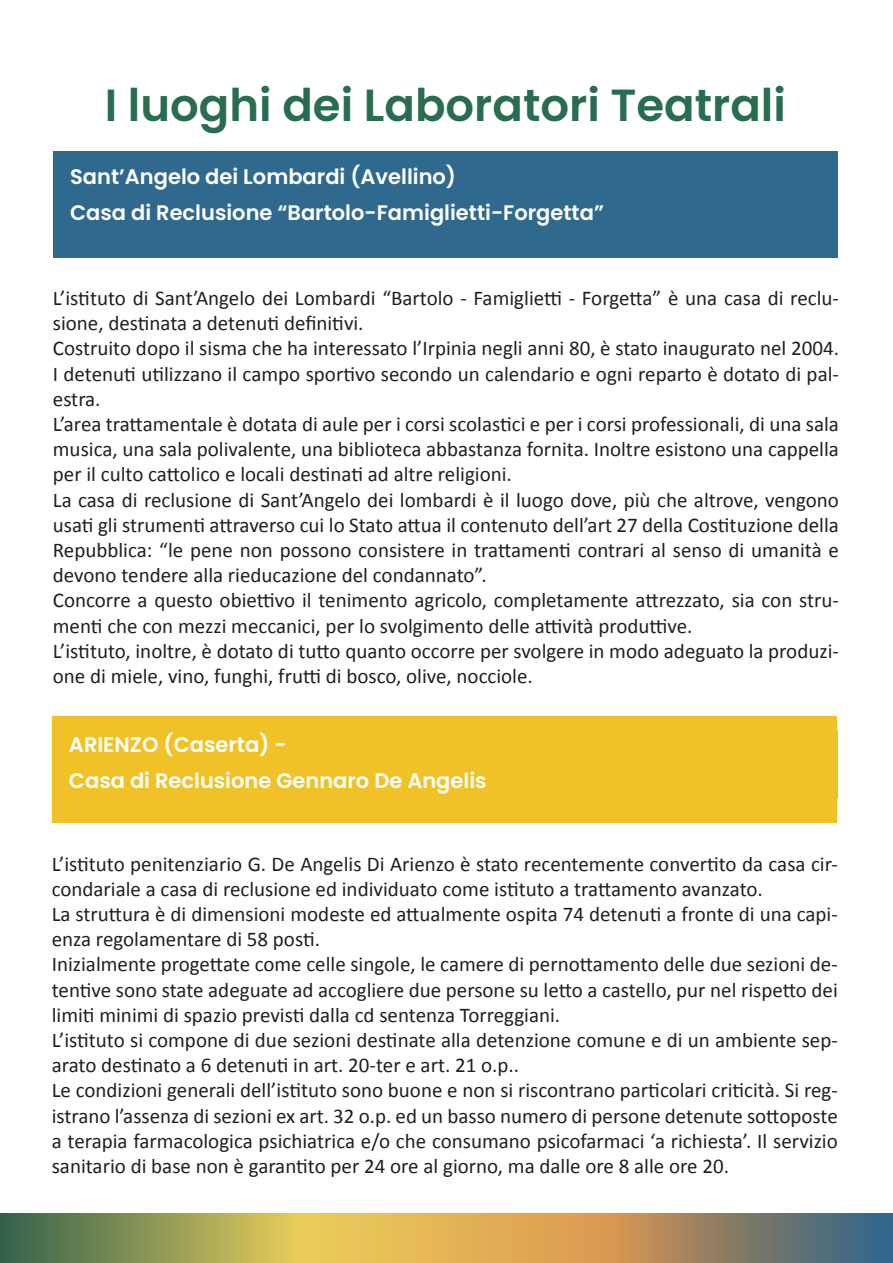
<style>
.page{position:relative;width:893px;height:1263px;background:#fff}
.page>*{position:absolute;margin:0;border:0;box-sizing:border-box;transform-origin:0 0}
.t1{font:600 45px "Poppins";color:#296d51}
.t2{font:21px/25.2px "Calibri";color:#231f20}
.t3{font:600 21px/36px "Poppins";color:#fff}
</style>
<div class="page">
<div style="left:53px;top:151px;width:785px;height:107px;background:#30698e"></div>
<div style="left:52px;top:716px;width:785px;height:107px;background:#f1c227"></div>
<div style="left:69px;top:730px;width:769px;height:68px;background:#f1c227"></div>
<svg style="left:0;top:1213px;width:893px;height:50px;background:#a6975b"></svg>
<h1 class="t1" style="left:105px;top:79px;width:683px">I luoghi dei Laboratori Teatrali</h1>
<p class="t3" style="left:70px;top:159px;width:535px">Sant’Angelo dei Lombardi (Avellino)<br>Casa di Reclusione “Bartolo-Famiglietti-Forgetta”</p>
<p class="t2" style="left:53px;top:285px;width:788px">L’istituto di Sant’Angelo dei Lombardi “Bartolo - Famiglietti - Forgetta” è una casa di reclu&shy;sione, destinata a detenuti definitivi.<br>Costruito dopo il sisma che ha interessato l’Irpinia negli anni 80, è stato inaugurato nel 2004.<br>I detenuti utilizzano il campo sportivo secondo un calendario e ogni reparto è dotato di pal&shy;estra.<br>L’area trattamentale è dotata di aule per i corsi scolastici e per i corsi professionali, di una sala musica, una sala polivalente, una biblioteca abbastanza fornita. Inoltre esistono una cappella per il culto cattolico e locali destinati ad altre religioni.<br>La casa di reclusione di Sant’Angelo dei lombardi è il luogo dove, più che altrove, vengono usati gli strumenti attraverso cui lo Stato attua il contenuto dell’art 27 della Costituzione della Repubblica: “le pene non possono consistere in trattamenti contrari al senso di umanità e devono tendere alla rieducazione del condannato”.<br>Concorre a questo obiettivo il tenimento agricolo, completamente attrezzato, sia con stru&shy;menti che con mezzi meccanici, per lo svolgimento delle attività produttive.<br>L’istituto, inoltre, è dotato di tutto quanto occorre per svolgere in modo adeguato la produzi&shy;one di miele, vino, funghi, frutti di bosco, olive, nocciole.</p>
<p class="t3" style="left:69px;top:727px;width:419px">ARIENZO (Caserta) -<br>Casa di Reclusione Gennaro De Angelis</p>
<p class="t2" style="left:52px;top:850px;width:788px">L’istituto penitenziario G. De Angelis Di Arienzo è stato recentemente convertito da casa cir&shy;condariale a casa di reclusione ed individuato come istituto a trattamento avanzato.<br>La struttura è di dimensioni modeste ed attualmente ospita 74 detenuti a fronte di una capi&shy;enza regolamentare di 58 posti.<br>Inizialmente progettate come celle singole, le camere di pernottamento delle due sezioni de&shy;tentive sono state adeguate ad accogliere due persone su letto a castello, pur nel rispetto dei limiti minimi di spazio previsti dalla cd sentenza Torreggiani.<br>L’istituto si compone di due sezioni destinate alla detenzione comune e di un ambiente sep&shy;arato destinato a 6 detenuti in art. 20-ter e art. 21 o.p..<br>Le condizioni generali dell’istituto sono buone e non si riscontrano particolari criticità. Si reg&shy;istrano l’assenza di sezioni ex art. 32 o.p. ed un basso numero di persone detenute sottoposte a terapia farmacologica psichiatrica e/o che consumano psicofarmaci ‘a richiesta’. Il servizio sanitario di base non è garantito per 24 ore al giorno, ma dalle ore 8 alle ore 20.</p>
</div>
